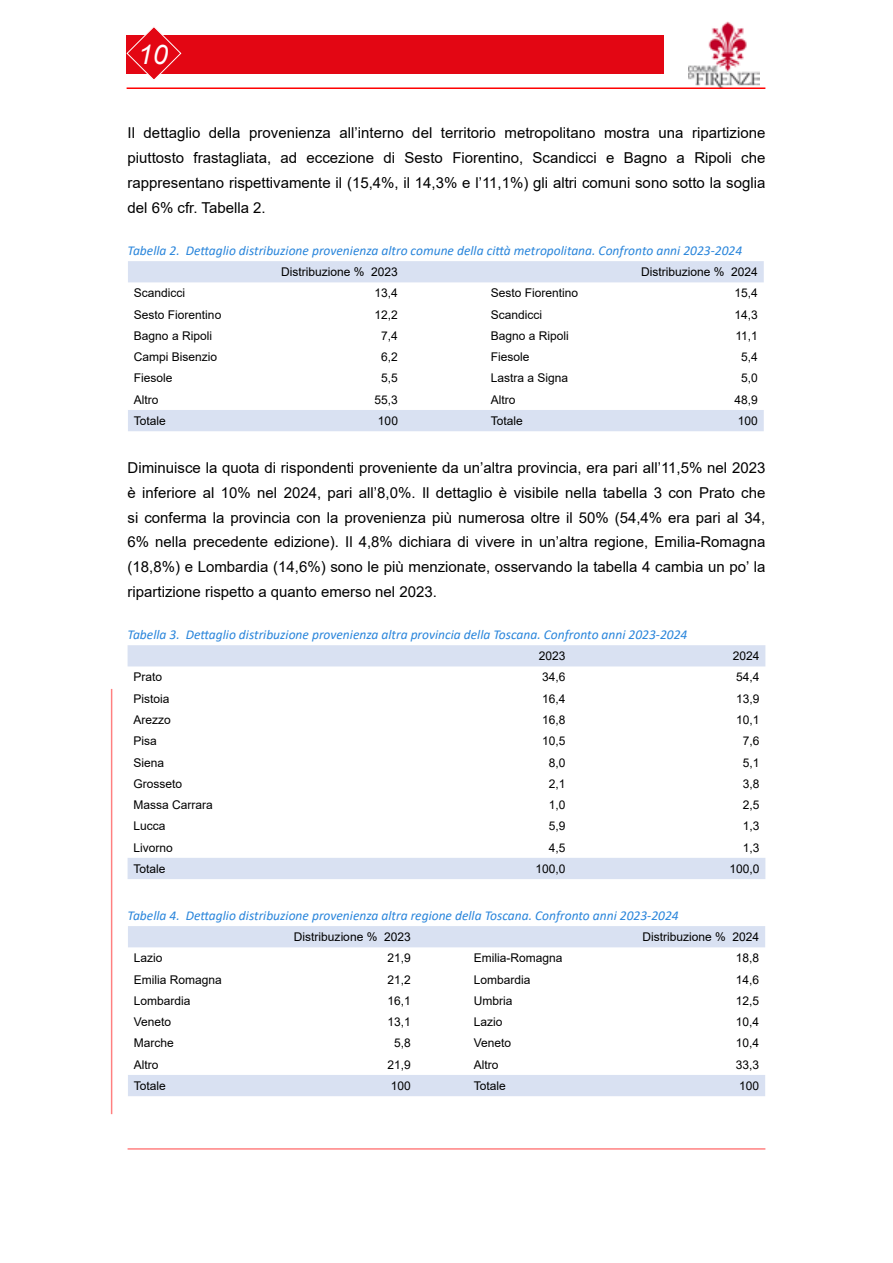
<style>
.page{position:relative;width:893px;height:1263px;background:#fff}
.page>*{position:absolute;margin:0;border:0;box-sizing:border-box;transform-origin:0 0}
.t1{font:italic 27px "Arial";color:#fff}
.t2{font:15px/24.8px "Arial";color:#000;text-align:justify}
.t3{font:italic 13.5px "Calibri";color:#2985db}
.t4{font:12px "Arial";color:#000}
</style>
<div class="page">
<div style="left:126px;top:35px;width:538px;height:39px;background:#e30613"></div>
<img style="left:688px;top:21px;width:72px;height:66px">
<hr style="left:128px;top:1148px;width:637px;height:2px;background:#f00">
<hr style="left:127px;top:87px;width:638px;height:2px;background:#f00">
<hr style="left:111px;top:689px;width:1px;height:425px;background:#f00">
<svg style="left:127px;top:27px;width:54px;height:52px"></svg>
<svg style="left:128px;top:261px;width:636px;height:170px"></svg>
<svg style="left:128px;top:645px;width:637px;height:234px"></svg>
<svg style="left:128px;top:926px;width:637px;height:170px"></svg>
<h1 class="t1" style="left:138px;top:37px;width:32px">10</h1>
<p class="t2" style="left:128px;top:121px;width:639px">Il dettaglio della provenienza all’interno del territorio metropolitano mostra una ripartizione piuttosto frastagliata, ad eccezione di Sesto Fiorentino, Scandicci e Bagno a Ripoli che rappresentano rispettivamente il (15,4%, il 14,3% e l’11,1%) gli altri comuni sono sotto la soglia del 6% cfr. Tabella 2.</p>
<p class="t3" style="left:128px;top:241px;width:616px">Tabella 2. Dettaglio distribuzione provenienza altro comune della città metropolitana. Confronto anni 2023-2024</p>
<p class="t4" style="left:281px;top:264px;width:118px">Distribuzione % 2023</p>
<p class="t4" style="left:641px;top:264px;width:118px">Distribuzione % 2024</p>
<p class="t4" style="left:134px;top:285px;width:53px">Scandicci</p>
<p class="t4" style="left:375px;top:285px;width:25px">13,4</p>
<p class="t4" style="left:491px;top:285px;width:89px">Sesto Fiorentino</p>
<p class="t4" style="left:734px;top:285px;width:25px">15,4</p>
<p class="t4" style="left:134px;top:306px;width:89px">Sesto Fiorentino</p>
<p class="t4" style="left:375px;top:306px;width:25px">12,2</p>
<p class="t4" style="left:491px;top:306px;width:53px">Scandicci</p>
<p class="t4" style="left:734px;top:306px;width:25px">14,3</p>
<p class="t4" style="left:134px;top:327px;width:80px">Bagno a Ripoli</p>
<p class="t4" style="left:381px;top:327px;width:18px">7,4</p>
<p class="t4" style="left:491px;top:327px;width:80px">Bagno a Ripoli</p>
<p class="t4" style="left:735px;top:327px;width:24px">11,1</p>
<p class="t4" style="left:134px;top:349px;width:85px">Campi Bisenzio</p>
<p class="t4" style="left:381px;top:349px;width:18px">6,2</p>
<p class="t4" style="left:491px;top:349px;width:40px">Fiesole</p>
<p class="t4" style="left:741px;top:349px;width:18px">5,4</p>
<p class="t4" style="left:134px;top:370px;width:40px">Fiesole</p>
<p class="t4" style="left:381px;top:370px;width:18px">5,5</p>
<p class="t4" style="left:491px;top:370px;width:79px">Lastra a Signa</p>
<p class="t4" style="left:741px;top:370px;width:18px">5,0</p>
<p class="t4" style="left:134px;top:391px;width:26px">Altro</p>
<p class="t4" style="left:375px;top:391px;width:25px">55,3</p>
<p class="t4" style="left:491px;top:391px;width:26px">Altro</p>
<p class="t4" style="left:734px;top:391px;width:25px">48,9</p>
<p class="t4" style="left:134px;top:412px;width:34px">Totale</p>
<p class="t4" style="left:378px;top:412px;width:22px">100</p>
<p class="t4" style="left:491px;top:412px;width:34px">Totale</p>
<p class="t4" style="left:738px;top:412px;width:22px">100</p>
<p class="t2" style="left:128px;top:455px;width:639px">Diminuisce la quota di rispondenti proveniente da un’altra provincia, era pari all’11,5% nel 2023 è inferiore al 10% nel 2024, pari all’8,0%. Il dettaglio è visibile nella tabella 3 con Prato che si conferma la provincia con la provenienza più numerosa oltre il 50% (54,4% era pari al 34, 6% nella precedente edizione). Il 4,8% dichiara di vivere in un’altra regione, Emilia-Romagna (18,8%) e Lombardia (14,6%) sono le più menzionate, osservando la tabella 4 cambia un po’ la ripartizione rispetto a quanto emerso nel 2023.</p>
<p class="t3" style="left:128px;top:625px;width:561px">Tabella 3. Dettaglio distribuzione provenienza altra provincia della Toscana. Confronto anni 2023-2024</p>
<p class="t4" style="left:539px;top:648px;width:28px">2023</p>
<p class="t4" style="left:733px;top:648px;width:28px">2024</p>
<p class="t4" style="left:134px;top:669px;width:30px">Prato</p>
<p class="t4" style="left:542px;top:669px;width:25px">34,6</p>
<p class="t4" style="left:736px;top:669px;width:25px">54,4</p>
<p class="t4" style="left:134px;top:690px;width:38px">Pistoia</p>
<p class="t4" style="left:542px;top:690px;width:25px">16,4</p>
<p class="t4" style="left:736px;top:690px;width:25px">13,9</p>
<p class="t4" style="left:134px;top:711px;width:39px">Arezzo</p>
<p class="t4" style="left:542px;top:711px;width:25px">16,8</p>
<p class="t4" style="left:736px;top:711px;width:25px">10,1</p>
<p class="t4" style="left:134px;top:733px;width:25px">Pisa</p>
<p class="t4" style="left:542px;top:733px;width:25px">10,5</p>
<p class="t4" style="left:743px;top:733px;width:18px">7,6</p>
<p class="t4" style="left:134px;top:754px;width:32px">Siena</p>
<p class="t4" style="left:549px;top:754px;width:18px">8,0</p>
<p class="t4" style="left:743px;top:754px;width:18px">5,1</p>
<p class="t4" style="left:134px;top:775px;width:50px">Grosseto</p>
<p class="t4" style="left:549px;top:775px;width:18px">2,1</p>
<p class="t4" style="left:743px;top:775px;width:18px">3,8</p>
<p class="t4" style="left:134px;top:796px;width:81px">Massa Carrara</p>
<p class="t4" style="left:549px;top:796px;width:18px">1,0</p>
<p class="t4" style="left:743px;top:796px;width:18px">2,5</p>
<p class="t4" style="left:134px;top:818px;width:34px">Lucca</p>
<p class="t4" style="left:549px;top:818px;width:18px">5,9</p>
<p class="t4" style="left:743px;top:818px;width:18px">1,3</p>
<p class="t4" style="left:134px;top:839px;width:41px">Livorno</p>
<p class="t4" style="left:549px;top:839px;width:18px">4,5</p>
<p class="t4" style="left:743px;top:839px;width:18px">1,3</p>
<p class="t4" style="left:134px;top:860px;width:34px">Totale</p>
<p class="t4" style="left:535px;top:860px;width:32px">100,0</p>
<p class="t4" style="left:729px;top:860px;width:32px">100,0</p>
<p class="t3" style="left:128px;top:906px;width:553px">Tabella 4. Dettaglio distribuzione provenienza altra regione della Toscana. Confronto anni 2023-2024</p>
<p class="t4" style="left:294px;top:929px;width:118px">Distribuzione % 2023</p>
<p class="t4" style="left:642px;top:929px;width:118px">Distribuzione % 2024</p>
<p class="t4" style="left:134px;top:950px;width:30px">Lazio</p>
<p class="t4" style="left:387px;top:950px;width:25px">21,9</p>
<p class="t4" style="left:474px;top:950px;width:90px">Emilia-Romagna</p>
<p class="t4" style="left:736px;top:950px;width:25px">18,8</p>
<p class="t4" style="left:134px;top:971px;width:90px">Emilia Romagna</p>
<p class="t4" style="left:387px;top:971px;width:25px">21,2</p>
<p class="t4" style="left:474px;top:971px;width:58px">Lombardia</p>
<p class="t4" style="left:736px;top:971px;width:25px">14,6</p>
<p class="t4" style="left:134px;top:992px;width:58px">Lombardia</p>
<p class="t4" style="left:387px;top:992px;width:25px">16,1</p>
<p class="t4" style="left:474px;top:992px;width:40px">Umbria</p>
<p class="t4" style="left:736px;top:992px;width:25px">12,5</p>
<p class="t4" style="left:134px;top:1014px;width:39px">Veneto</p>
<p class="t4" style="left:387px;top:1014px;width:25px">13,1</p>
<p class="t4" style="left:474px;top:1014px;width:30px">Lazio</p>
<p class="t4" style="left:736px;top:1014px;width:25px">10,4</p>
<p class="t4" style="left:134px;top:1035px;width:42px">Marche</p>
<p class="t4" style="left:394px;top:1035px;width:18px">5,8</p>
<p class="t4" style="left:474px;top:1035px;width:39px">Veneto</p>
<p class="t4" style="left:736px;top:1035px;width:25px">10,4</p>
<p class="t4" style="left:134px;top:1056px;width:26px">Altro</p>
<p class="t4" style="left:387px;top:1056px;width:25px">21,9</p>
<p class="t4" style="left:474px;top:1056px;width:26px">Altro</p>
<p class="t4" style="left:736px;top:1056px;width:25px">33,3</p>
<p class="t4" style="left:134px;top:1077px;width:34px">Totale</p>
<p class="t4" style="left:391px;top:1077px;width:22px">100</p>
<p class="t4" style="left:474px;top:1077px;width:34px">Totale</p>
<p class="t4" style="left:739px;top:1077px;width:22px">100</p>
</div>
